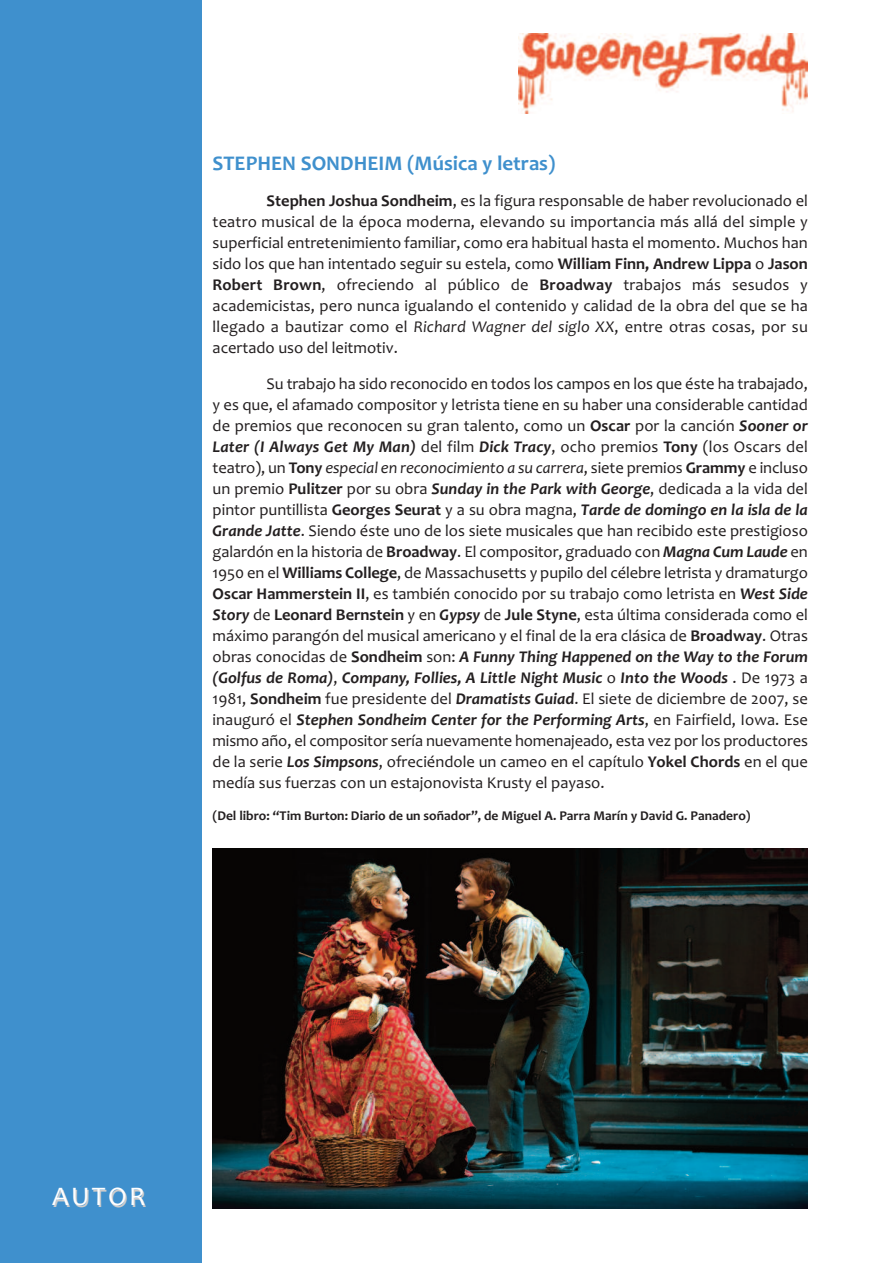
<style>
.page{position:relative;width:893px;height:1263px;background:#fff}
.page>*{position:absolute;margin:0;border:0;box-sizing:border-box;transform-origin:0 0}
.t1{font:27px "Candara";letter-spacing:.09em;color:#fff}
.t2{font:700 21px "Candara";color:#3f90cd}
.t3{font:16.5px/21px "Candara";color:#231f20;text-align:justify}
.t4{font:700 13.5px "Candara";color:#231f20}
.s1{font-weight:700}
.s2{font-style:italic}
.s3{font-weight:700;font-style:italic}
</style>
<div class="page">
<div style="left:0;top:0;width:201px;height:1262px;background:#3f90cd"></div>
<img style="left:519px;top:34px;width:288px;height:79px">
<img style="left:213px;top:848px;width:595px;height:361px">
<p class="t2" style="left:213px;top:151px;width:344px">STEPHEN SONDHEIM (Música y letras)</p>
<p class="t3" style="left:213px;top:190px;width:597px;text-indent:54px"><span class="s1">Stephen Joshua Sondheim</span>, es la figura responsable de haber revolucionado el teatro musical de la época moderna, elevando su importancia más allá del simple y superficial entretenimiento familiar, como era habitual hasta el momento. Muchos han sido los que han intentado seguir su estela, como <span class="s1">William Finn, Andrew Lippa</span> o <span class="s1">Jason Robert Brown</span>, ofreciendo al público de <span class="s1">Broadway</span> trabajos más sesudos y academicistas, pero nunca igualando el contenido y calidad de la obra del que se ha llegado a bautizar como el <span class="s2">Richard Wagner del siglo XX</span>, entre otras cosas, por su acertado uso del leitmotiv.</p>
<p class="t3" style="left:213px;top:373px;width:597px;text-indent:54px">Su trabajo ha sido reconocido en todos los campos en los que éste ha trabajado, y es que, el afamado compositor y letrista tiene en su haber una considerable cantidad de premios que reconocen su gran talento, como un <span class="s1">Oscar</span> por la canción <span class="s3">Sooner or Later (I Always Get My Man)</span> del film <span class="s3">Dick Tracy</span>, ocho premios <span class="s1">Tony</span> (los Oscars del teatro), un <span class="s1">Tony</span> <span class="s2">especial en reconocimiento a su carrera</span>, siete premios <span class="s1">Grammy</span> e incluso un premio <span class="s1">Pulitzer</span> por su obra <span class="s3">Sunday in the Park with George</span>, dedicada a la vida del pintor puntillista <span class="s1">Georges Seurat</span> y a su obra magna, <span class="s3">Tarde de domingo en la isla de la Grande Jatte</span>. Siendo éste uno de los siete musicales que han recibido este prestigioso galardón en la historia de <span class="s1">Broadway</span>. El compositor, graduado con <span class="s3">Magna Cum Laude</span> en 1950 en el <span class="s1">Williams College</span>, de Massachusetts y pupilo del célebre letrista y dramaturgo <span class="s1">Oscar Hammerstein II</span>, es también conocido por su trabajo como letrista en <span class="s3">West Side Story</span> de <span class="s1">Leonard Bernstein</span> y en <span class="s3">Gypsy</span> de <span class="s1">Jule Styne</span>, esta última considerada como el máximo parangón del musical americano y el final de la era clásica de <span class="s1">Broadway</span>. Otras obras conocidas de <span class="s1">Sondheim</span> son: <span class="s3">A Funny Thing Happened on the Way to the Forum (Golfus de Roma)</span>, <span class="s3">Company, Follies, A Little Night Music</span> o <span class="s3">Into the Woods</span> . De 1973 a 1981, <span class="s1">Sondheim</span> fue presidente del <span class="s3">Dramatists Guiad</span>. El siete de diciembre de 2007, se inauguró el <span class="s3">Stephen Sondheim Center for the Performing Arts</span>, en Fairfield, Iowa. Ese mismo año, el compositor sería nuevamente homenajeado, esta vez por los productores de la serie <span class="s3">Los Simpsons</span>, ofreciéndole un cameo en el capítulo <span class="s1">Yokel Chords</span> en el que medía sus fuerzas con un estajonovista Krusty el payaso.</p>
<p class="t4" style="left:213px;top:807px;width:540px">(Del libro: “Tim Burton: Diario de un soñador”, de Miguel A. Parra Marín y David G. Panadero)</p>
<h1 class="t1" style="left:52px;top:1180px;width:95px">AUTOR</h1>
</div>
